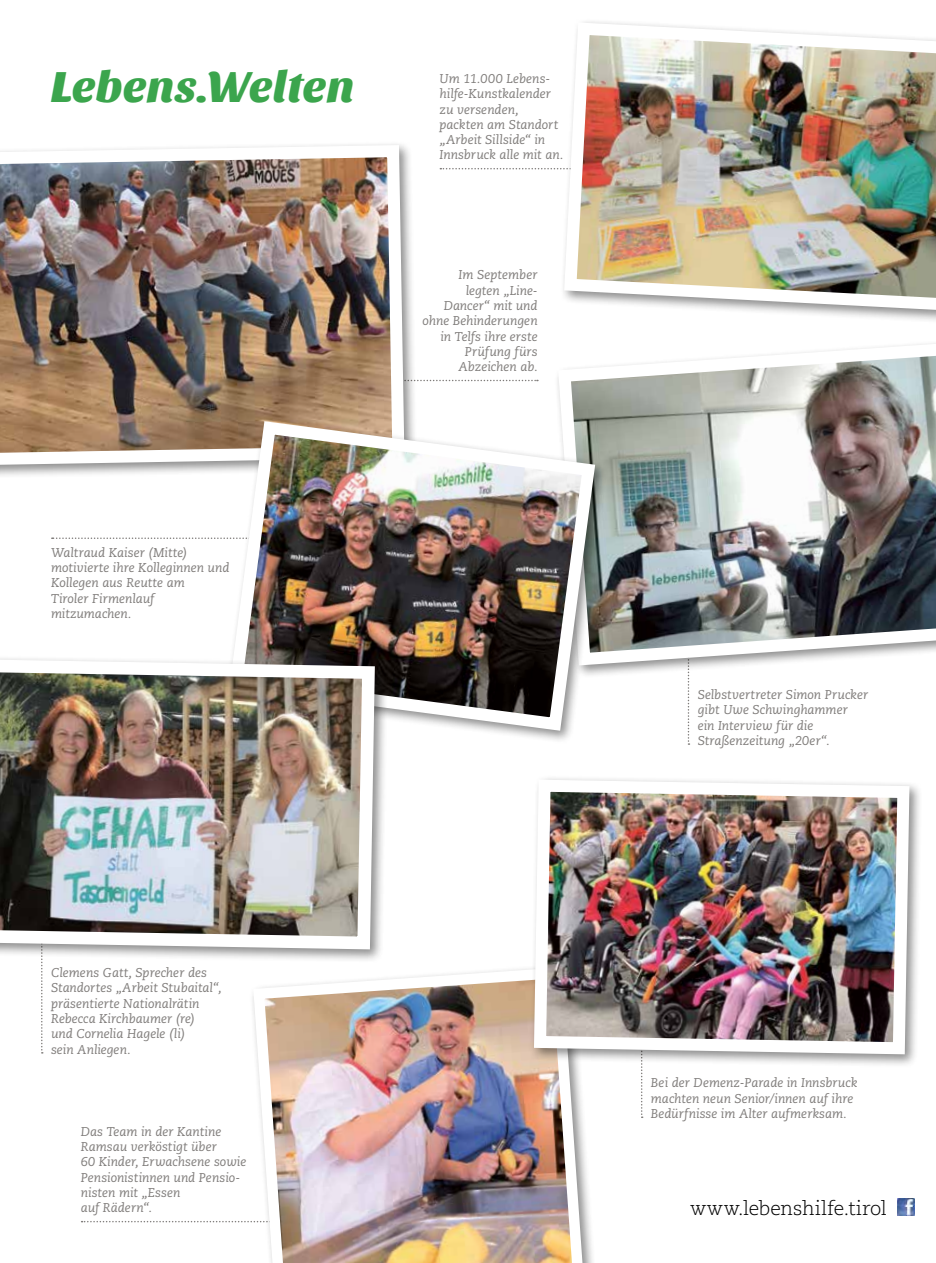
<style>
.page{position:relative;width:936px;height:1263px;background:#fff}
.page>*{position:absolute;margin:0;border:0;box-sizing:border-box;transform-origin:0 0}
.t1{font:italic 800 45px "Sansita";letter-spacing:.025em;color:#3ba54d}
.t2{font:300 19.5px "Caecilia LT Pro 45";letter-spacing:-.005em;color:#000}
.t3{font:italic 12.75px/15.3px "Caecilia LT Pro 56";color:#7f7c7a}
</style>
<div class="page">
<img style="left:897px;top:1199px;width:17px;height:16px">
<svg style="left:440px;top:168px;width:118px;height:1px"></svg>
<svg style="left:418px;top:380px;width:120px;height:1px"></svg>
<svg style="left:52px;top:537px;width:170px;height:2px"></svg>
<svg style="left:687px;top:679px;width:2px;height:66px"></svg>
<svg style="left:41px;top:963px;width:2px;height:90px"></svg>
<svg style="left:82px;top:1221px;width:166px;height:1px"></svg>
<svg style="left:641px;top:1069px;width:1px;height:49px"></svg>
<div style="left:0;top:141px;width:418px;height:338px;background:#000;opacity:.45"></div>
<img style="left:0;top:141px;width:410px;height:330px">
<img style="left:557px;top:343px;width:378px;height:329px">
<img style="left:248px;top:968px;width:342px;height:295px">
<div style="left:225px;top:417px;width:383px;height:327px;background:#000;opacity:.45"></div>
<img style="left:223px;top:414px;width:379px;height:323px">
<img style="left:558px;top:21px;width:377px;height:296px">
<div style="left:529px;top:775px;width:393px;height:293px;background:#000;opacity:.45"></div>
<img style="left:528px;top:775px;width:387px;height:285px">
<div style="left:0;top:655px;width:388px;height:308px;background:#000;opacity:.45"></div>
<img style="left:0;top:653px;width:381px;height:303px">
<h1 class="t1" style="left:51px;top:59px;width:304px">Lebens.Welten</h1>
<p class="t3" style="left:51px;top:544px;width:180px">Waltraud Kaiser (Mitte) motivierte ihre Kolleginnen und<br>Kollegen aus Reutte am<br>Tiroler Firmenlauf mitzumachen.</p>
<p class="t3" style="left:439px;top:71px;width:125px">Um 11.000 Lebens&shy;hilfe-Kunstkalender zu versenden, packten am Standort „Arbeit Sillside“ in<br>Innsbruck alle mit an.</p>
<p class="t3" style="left:422px;top:267px;width:117px;text-align:right">Im September legten „Line-<br>Dancer“ mit und ohne Behinderungen in Telfs ihre erste<br>Prüfung fürs<br>Abzeichen ab.</p>
<p class="t3" style="left:51px;top:965px;width:172px">Clemens Gatt, Sprecher des<br>Standortes „Arbeit Stubaital“, präsentierte Nationalrätin<br>Rebecca Kirchbaumer (re)<br>und Cornelia Hagele (li)<br>sein Anliegen.</p>
<p class="t3" style="left:81px;top:1124px;width:167px">Das Team in der Kantine<br>Ramsau verköstigt über<br>60 Kinder, Erwachsene sowie<br>Pensionistinnen und Pensio&shy;nisten mit „Essen<br>auf Rädern“.</p>
<p class="t3" style="left:697px;top:687px;width:172px">Selbstvertreter Simon Prucker gibt Uwe Schwinghammer<br>ein Interview für die<br>Straßenzeitung „20er“.</p>
<p class="t3" style="left:651px;top:1075px;width:208px">Bei der Demenz-Parade in Innsbruck machten neun Senior/innen auf ihre<br>Bedürfnisse im Alter aufmerksam.</p>
<h2 class="t2" style="left:690px;top:1196px;width:199px">www.lebenshilfe.tirol</h2>
</div>
